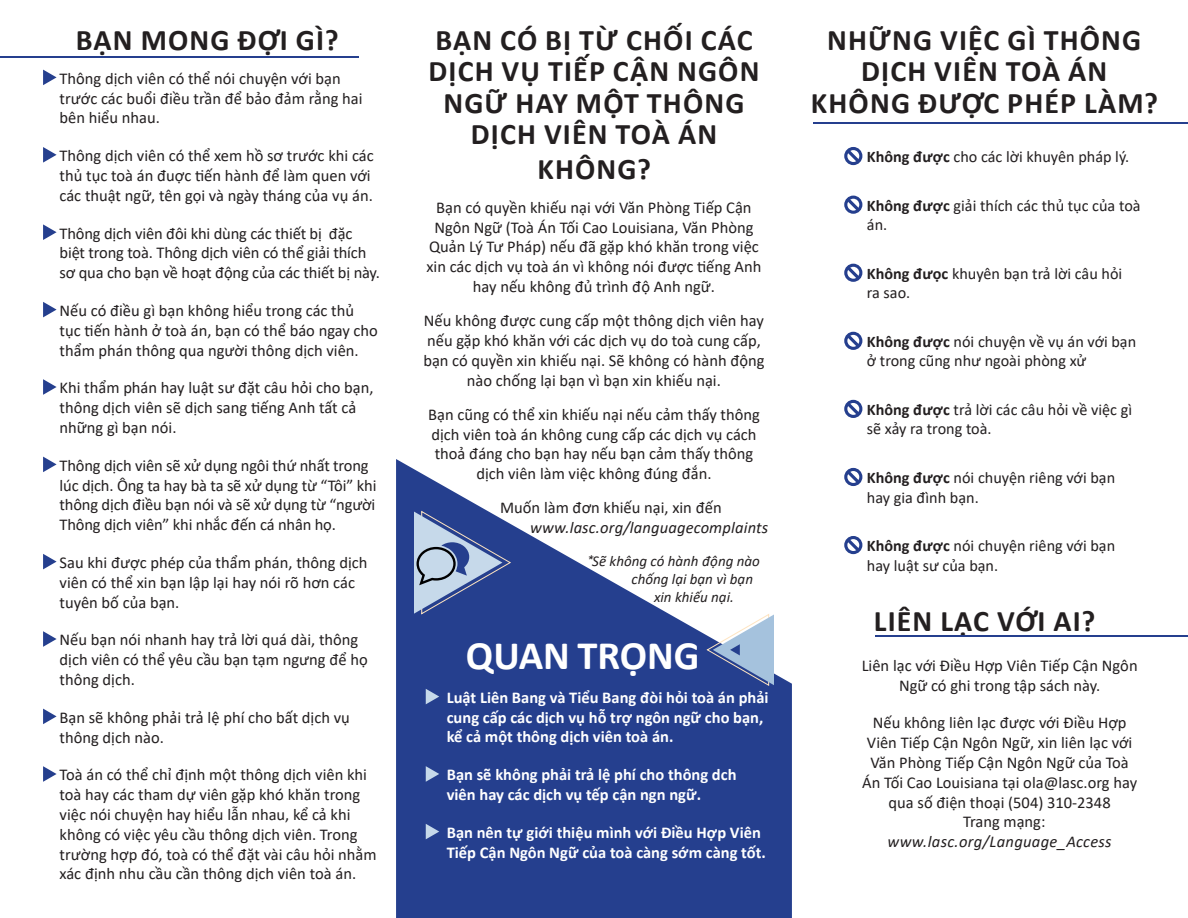
<style>
.page{position:relative;width:1188px;height:918px;background:#fff}
.page>*{position:absolute;margin:0;border:0;box-sizing:border-box;transform-origin:0 0}
.t1{font:700 40.5px "Calibri";color:#fff}
.t2{font:700 30px/31.5px "Calibri";letter-spacing:.04em;color:#231f20;text-align:center}
.t3{font:16.5px/19.8px "Calibri";color:#231f20}
.t4{font:700 16.5px/19.8px "Calibri";color:#fff}
.t5{font:italic 16.5px "Calibri";letter-spacing:.01em;color:#231f20}
.t6{font:16.2px/19.5px "Calibri";color:#231f20}
.t7{font:italic 15px "Calibri";color:#231f20}
.s1{font-family:"Helvetica"}
.s2{font-weight:700}
</style>
<div class="page">
<svg style="left:396px;top:459px;width:396px;height:459px;fill:#253f8e"></svg>
<svg style="left:43px;top:70px;width:14px;height:15px"></svg>
<svg style="left:43px;top:147px;width:14px;height:16px"></svg>
<svg style="left:43px;top:224px;width:14px;height:16px"></svg>
<svg style="left:43px;top:302px;width:14px;height:15px"></svg>
<svg style="left:43px;top:379px;width:14px;height:16px"></svg>
<svg style="left:43px;top:457px;width:14px;height:15px"></svg>
<svg style="left:43px;top:554px;width:14px;height:15px"></svg>
<svg style="left:43px;top:631px;width:14px;height:16px"></svg>
<svg style="left:43px;top:709px;width:14px;height:15px"></svg>
<svg style="left:43px;top:766px;width:14px;height:16px"></svg>
<hr style="left:0;top:56px;width:358px;height:2px;background:#253f8e">
<svg style="left:426px;top:689px;width:13px;height:15px"></svg>
<svg style="left:426px;top:766px;width:13px;height:16px"></svg>
<svg style="left:426px;top:824px;width:13px;height:15px"></svg>
<hr style="left:813px;top:122px;width:375px;height:2px;background:#253f8e">
<svg style="left:844px;top:147px;width:18px;height:18px"></svg>
<svg style="left:844px;top:196px;width:18px;height:18px"></svg>
<svg style="left:844px;top:264px;width:18px;height:18px"></svg>
<svg style="left:844px;top:332px;width:18px;height:18px"></svg>
<svg style="left:844px;top:400px;width:18px;height:18px"></svg>
<svg style="left:844px;top:468px;width:18px;height:18px"></svg>
<svg style="left:844px;top:536px;width:18px;height:18px"></svg>
<hr style="left:876px;top:635px;width:312px;height:2px;background:#253f8e">
<svg style="left:707px;top:614px;width:67px;height:72px"></svg>
<svg style="left:414px;top:511px;width:97px;height:104px;background:#697eaf"></svg>
<p class="t2" style="left:76px;top:23px;width:264px">BẠN MONG ĐỢI GÌ?</p>
<p class="t3" style="left:60px;top:68px;width:305px">Thông dịch viên có thể nói chuyện với bạn trước các buổi điều trần để bảo đảm rằng hai bên hiểu nhau.</p>
<p class="t3" style="left:60px;top:145px;width:316px">Thông dịch viên có thể xem hồ sơ trước khi các thủ tục toà án đuợc tiến hành để làm quen với các thuật ngữ, tên gọi và ngày tháng của vụ án.</p>
<p class="t3" style="left:60px;top:223px;width:322px">Thông dịch viên đôi khi dùng các thiết bị đặc biệt trong toà. Thông dịch viên có thể giải thích sơ qua cho bạn về hoạt động của các thiết bị này.</p>
<p class="t3" style="left:60px;top:300px;width:320px">Nếu có điều gì bạn không hiểu trong các thủ tục tiến hành ở toà án, bạn có thể báo ngay cho thẩm phán thông qua người thông dịch viên.</p>
<p class="t3" style="left:60px;top:378px;width:315px">Khi thẩm phán hay luật sư đặt câu hỏi cho bạn, thông dịch viên sẽ dịch sang tiếng Anh tất cả những gì bạn nói.</p>
<p class="t3" style="left:60px;top:455px;width:318px">Thông dịch viên sẽ xử dụng ngôi thứ nhất trong lúc dịch. Ông ta hay bà ta sẽ xử dụng từ “Tôi” khi thông dịch điều bạn nói và sẽ xử dụng từ “người Thông dịch viên” khi nhắc đến cá nhân họ.</p>
<p class="t3" style="left:60px;top:552px;width:309px">Sau khi được phép của thẩm phán, thông dịch viên có thể xin bạn lập lại hay nói rõ hơn các tuyên bố của bạn.</p>
<p class="t3" style="left:60px;top:630px;width:310px">Nếu bạn nói nhanh hay trả lời quá dài, thông dịch viên có thể yêu cầu bạn tạm ngưng để họ thông dịch.</p>
<p class="t3" style="left:60px;top:707px;width:292px">Bạn sẽ không phải trả lệ phí cho bất dịch vụ thông dịch nào.</p>
<p class="t3" style="left:60px;top:765px;width:319px">Toà án có thể chỉ định một thông dịch viên khi toà hay các tham dự viên gặp khó khăn trong việc nói chuyện hay hiểu lẫn nhau, kể cả khi không có việc yêu cầu thông dịch viên. Trong trường hợp đó, toà có thể đặt vài câu hỏi nhằm xác định nhu cầu cần thông dịch viên toà án.</p>
<p class="t2" style="left:428px;top:23px;width:333px">BẠN CÓ BỊ TỪ CHỐI CÁC<br>DỊCH VỤ TIẾP CẬN NGÔN<br>NGỮ HAY MỘT THÔNG<br>DỊCH VIÊN TOÀ ÁN</p>
<p class="t2" style="left:537px;top:152px;width:115px">KHÔNG?</p>
<p class="t3" style="left:426px;top:197px;width:337px;text-align:center">Bạn có quyền khiếu nại với Văn Phòng Tiếp Cận Ngôn Ngữ (Toà Án Tối Cao Louisiana, Văn Phòng Quản Lý Tư Pháp) nếu đã gặp khó khăn trong việc xin các dịch vụ toà án vì không nói được tiếng Anh hay nếu không đủ trình độ Anh ngữ.</p>
<p class="t3" style="left:423px;top:310px;width:343px;text-align:center">Nếu không được cung cấp một thông dịch viên hay nếu gặp khó khăn với các dịch vụ do toà cung cấp, bạn có quyền xin khiếu nại. Sẽ không có hành động nào chống lại bạn vì bạn xin khiếu nại.</p>
<p class="t3" style="left:428px;top:404px;width:333px;text-align:center">Bạn cũng có thể xin khiếu nại nếu cảm thấy thông dịch viên toà án không cung cấp các dịch vụ cách thoả đáng cho bạn hay nếu bạn cảm thấy thông dịch viên làm việc không đúng đắn.</p>
<p class="t3" style="left:500px;top:498px;width:223px">Muốn làm đơn khiếu nại, xin đến</p>
<p class="t5" style="left:530px;top:516px;width:240px">www.lasc.org/languagecomplaints</p>
<p class="t7" style="left:586px;top:550px;width:175px"><span class="s1">*</span>Sẽ không có hành động nào</p>
<p class="t7" style="left:631px;top:568px;width:123px">chống lại bạn vì bạn</p>
<p class="t7" style="left:654px;top:586px;width:81px">xin khiếu nại.</p>
<p class="t1" style="left:466px;top:627px;width:235px">QUAN TRỌNG</p>
<p class="t4" style="left:447px;top:687px;width:323px">Luật Liên Bang và Tiểu Bang đòi hỏi toà án phải cung cấp các dịch vụ hỗ trợ ngôn ngữ cho bạn, kể cả một thông dịch viên toà án.</p>
<p class="t4" style="left:447px;top:765px;width:291px">Bạn sẽ không phải trả lệ phí cho thông dch viên hay các dịch vụ tếp cận ngn ngữ.</p>
<p class="t4" style="left:447px;top:822px;width:321px">Bạn nên tự giới thiệu mình với Điều Hợp Viên<br>Tiếp Cận Ngôn Ngữ của toà càng sớm càng tốt.</p>
<p class="t2" style="left:811px;top:23px;width:349px">NHỮNG VIỆC GÌ THÔNG<br>DỊCH VIÊN TOÀ ÁN<br>KHÔNG ĐƯỢC PHÉP LÀM?</p>
<p class="t6" style="left:867px;top:147px;width:264px"><span class="s2">Không được</span> cho các lời khuyên pháp lý.</p>
<p class="t6" style="left:867px;top:195px;width:275px"><span class="s2">Không được</span> giải thích các thủ tục của toà án.</p>
<p class="t6" style="left:867px;top:263px;width:257px"><span class="s2">Không đưọc</span> khuyên bạn trả lời câu hỏi ra sao.</p>
<p class="t6" style="left:867px;top:331px;width:271px"><span class="s2">Không được</span> nói chuyện về vụ án với bạn ở trong cũng như ngoài phòng xử</p>
<p class="t6" style="left:867px;top:399px;width:267px"><span class="s2">Không được</span> trả lời các câu hỏi về việc gì sẽ xảy ra trong toà.</p>
<p class="t6" style="left:867px;top:468px;width:250px"><span class="s2">Không được</span> nói chuyện riêng với bạn hay gia đình bạn.</p>
<p class="t6" style="left:867px;top:536px;width:250px"><span class="s2">Không được</span> nói chuyện riêng với bạn hay luật sư của bạn.</p>
<p class="t2" style="left:874px;top:604px;width:223px">LIÊN LẠC VỚI AI?</p>
<p class="t3" style="left:862px;top:655px;width:277px;text-align:center">Liên lạc với Điều Hợp Viên Tiếp Cận Ngôn<br>Ngữ có ghi trong tập sách này.</p>
<p class="t3" style="left:862px;top:713px;width:277px;text-align:center">Nếu không liên lạc được với Điều Hợp Viên Tiếp Cận Ngôn Ngữ, xin liên lạc với Văn Phòng Tiếp Cận Ngôn Ngữ của Toà Án Tối Cao Louisiana tại ola@lasc.org hay qua số điện thoại (504) 310-2348</p>
<p class="t3" style="left:963px;top:812px;width:84px">Trang mạng:</p>
<p class="t5" style="left:888px;top:830px;width:226px">www.lasc.org/Language_Access</p>
</div>
